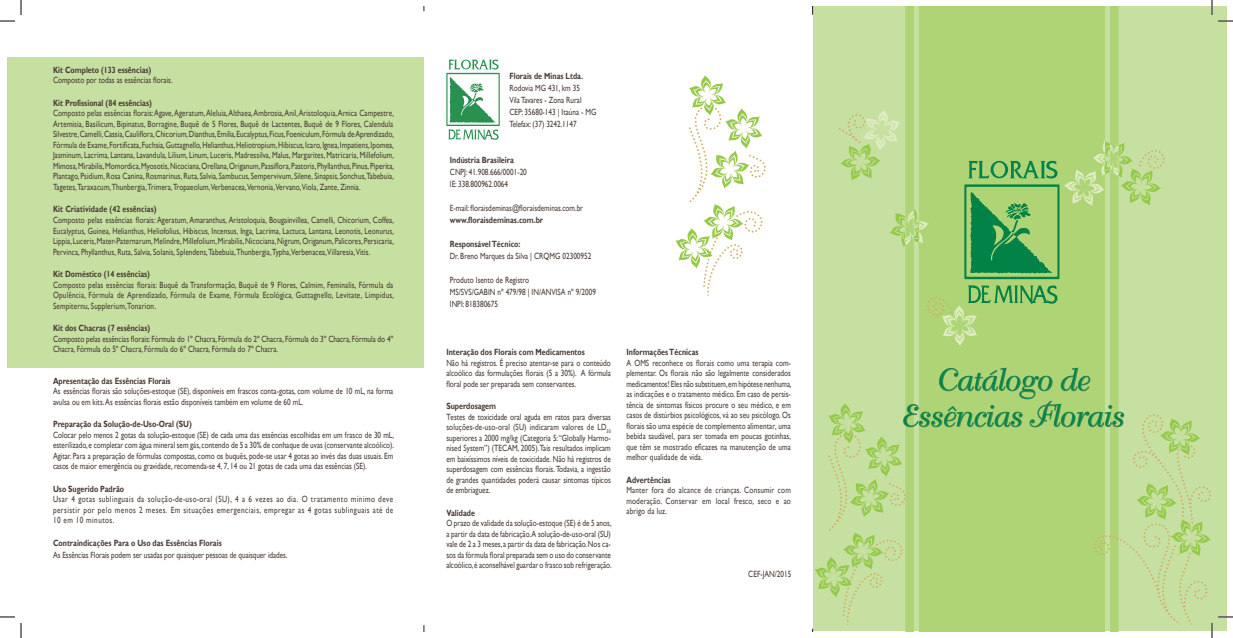
<style>
.page{position:relative;width:1233px;height:638px;background:#fff}
.page>*{position:absolute;margin:0;border:0;box-sizing:border-box;transform-origin:0 0}
.t1{font:30px/36px "Bellevue";color:#058348;text-align:center}
.heading_2{font:9px/10.5px "Gill Sans";color:#4b3d37;text-align:justify;scale:.8 1}
.Body_Text{font:9px/10.5px "Gill Sans";letter-spacing:.045em;color:#4b3d37;text-align:justify;scale:.8 1}
.heading_2-2{font:700 9px "Gill Sans";color:#4b3d37;scale:.8 1}
.heading_6{font:700 9px "Gill Sans";color:#4b3d37;scale:.8 1}
</style>
<div class="page">
<div style="left:7px;top:57px;width:417px;height:310px;background:#c6e0a1"></div>
<div style="left:813px;top:7px;width:413px;height:623px;background:#c6e0a1"></div>
<svg style="left:905px;top:7px;width:213px;height:360px;fill:#aed475"></svg>
<svg style="left:839px;top:110px;width:325px;height:236px"></svg>
<svg style="left:446px;top:59px;width:54px;height:81px"></svg>
<svg style="left:675px;top:75px;width:91px;height:221px"></svg>
<svg style="left:1218px;top:20px;width:15px;height:2px"></svg>
<svg style="left:1218px;top:616px;width:15px;height:1px"></svg>
<svg style="left:0;top:0;width:22px;height:22px"></svg>
<svg style="left:0;top:616px;width:22px;height:21px"></svg>
<svg style="left:1211px;top:0;width:1px;height:15px"></svg>
<svg style="left:828px;top:367px;width:384px;height:270px"></svg>
<p class="heading_6" style="left:53px;top:64px;width:124px">Kit Completo (133 essências)</p>
<p class="heading_2" style="left:53px;top:75px;width:151px">Composto por todas as essências florais.</p>
<p class="heading_6" style="left:53px;top:97px;width:125px">Kit Profissional (84 essências)</p>
<p class="heading_2" style="left:53px;top:108px;width:428px">Composto pelas essências florais: Agave, Ageratum, Aleluia, Althaea, Ambrosia, Anil, Aristoloquia, Arnica Campestre, Artemisia, Basilicum, Bipinatus, Borragine, Buquê de 5 Flores, Buquê de Lactentes, Buquê de 9 Flores, Calendula Silvestre, Camelli, Cassia, Cauliflora, Chicorium, Dianthus, Emilia, Eucalyptus, Ficus, Foeniculum, Fórmula de Aprendizado, Fórmula de Exame, Fortificata, Fuchsia, Guttagnello, Helianthus, Heliotropium, Hibiscus, Icaro, Ignea, Impatiens, Ipomea, Jasminum, Lacrima, Lantana, Lavandula, Lilium, Linum, Luceris, Madressilva, Malus, Margarites, Matricaria, Millefolium, Mimosa, Mirabilis, Momordica, Myosotis, Nicociana, Orellana, Origanum, Passiflora, Pastoris, Phyllanthus, Pinus, Piperita, Plantago, Psidium, Rosa Canina, Rosmarinus, Ruta, Salvia, Sambucus, Sempervivum, Silene, Sinapsis, Sonchus,Tabebuia, Tagetes, Taraxacum, Thunbergia, Trimera, Tropaeolum,Verbenacea,Vernonia,Vervano,Viola, Zante, Zinnia.</p>
<p class="heading_6" style="left:53px;top:204px;width:131px">Kit Criatividade (42 essências)</p>
<p class="heading_2" style="left:53px;top:215px;width:428px">Composto pelas essências florais: Ageratum, Amaranthus, Aristoloquia, Bougainvillea, Camelli, Chicorium, Coffea, Eucalyptus, Guinea, Helianthus, Heliofolius, Hibiscus, Incensus, Inga, Lacrima, Lactuca, Lantana, Leonotis, Leonurus, Lippia, Luceris, Mater-Paternarum, Melindre, Millefolium, Mirabilis, Nicociana, Nigrum, Origanum, Palicores, Persicaria, Pervinca, Phyllanthus, Ruta, Salvia, Solanis, Splendens, Tabebuia, Thunbergia, Typha,Verbenacea,Villaresia,Vitis.</p>
<p class="heading_6" style="left:53px;top:268px;width:123px">Kit Doméstico (14 essências)</p>
<p class="heading_2" style="left:53px;top:279px;width:428px">Composto pelas essências florais: Buquê da Transformação, Buquê de 9 Flores, Calmim, Feminalis, Fórmula da Opulência, Fórmula de Aprendizado, Fórmula de Exame, Fórmula Ecológica, Guttagnello, Levitate, Limpidus, Sempiternu, Supplerium, Tonarion.</p>
<p class="heading_6" style="left:53px;top:322px;width:123px">Kit dos Chacras (7 essências)</p>
<p class="heading_2" style="left:53px;top:333px;width:427px">Composto pelas essências florais: Fórmula do 1º Chacra, Fórmula do 2º Chacra, Fórmula do 3º Chacra, Fórmula do 4º<br>Chacra, Fórmula do 5º Chacra, Fórmula do 6º Chacra, Fórmula do 7º Chacra.</p>
<p class="heading_2-2" style="left:53px;top:375px;width:149px">Apresentação das Essências Florais</p>
<p class="heading_2" style="left:53px;top:386px;width:427px">As essências florais são soluções-estoque (SE), disponíveis em frascos conta-gotas, com volume de 10 mL, na forma avulsa ou em kits. As essências florais estão disponíveis também em volume de 60 mL.</p>
<p class="heading_2-2" style="left:53px;top:418px;width:175px">Preparação da Solução-de-Uso-Oral (SU)</p>
<p class="heading_2" style="left:53px;top:429px;width:428px">Colocar pelo menos 2 gotas da solução-estoque (SE) de cada uma das essências escolhidas em um frasco de 30 mL, esterilizado, e completar com água mineral sem gás, contendo de 5 a 30% de conhaque de uvas (conservante alcoólico).<br>Agitar. Para a preparação de fórmulas compostas, como os buquês, pode-se usar 4 gotas ao invés das duas usuais. Em casos de maior emergência ou gravidade, recomenda-se 4, 7, 14 ou 21 gotas de cada uma das essências (SE).</p>
<p class="heading_2-2" style="left:53px;top:483px;width:90px">Uso Sugerido Padrão</p>
<p class="Body_Text" style="left:53px;top:494px;width:427px">Usar 4 gotas sublinguais da solução-de-uso-oral (SU), 4 a 6 vezes ao dia. O tratamento mínimo deve persistir por pelo menos 2 meses. Em situações emergenciais, empregar as 4 gotas sublinguais até de 10 em 10 minutos.</p>
<p class="heading_2-2" style="left:53px;top:537px;width:212px">Contraindicações Para o Uso das Essências Florais</p>
<p class="heading_2" style="left:53px;top:549px;width:294px">As Essências Florais podem ser usadas por quaisquer pessoas de quaisquer idades.</p>
<p class="heading_2-2" style="left:509px;top:70px;width:93px">Florais de Minas Ltda.</p>
<p class="heading_2" style="left:509px;top:82px;width:90px">Rodovia MG 431, km 35</p>
<p class="heading_2" style="left:509px;top:94px;width:92px">Vila Tavares - Zona Rural</p>
<p class="heading_2" style="left:509px;top:106px;width:110px">CEP: 35680-143 | Itaúna - MG</p>
<p class="heading_2" style="left:509px;top:118px;width:86px">Telefax: (37) 3242.1147</p>
<p class="heading_2-2" style="left:450px;top:154px;width:82px">Indústria Brasileira</p>
<p class="heading_2" style="left:450px;top:166px;width:98px">CNPJ: 41.908.666/0001-20</p>
<p class="heading_2" style="left:450px;top:178px;width:74px">IE: 338.800962.0064</p>
<p class="heading_2" style="left:450px;top:202px;width:168px">E-mail: floraisdeminas@floraisdeminas.com.br</p>
<p class="heading_2-2" style="left:450px;top:214px;width:118px">www.floraisdeminas.com.br</p>
<p class="heading_2-2" style="left:450px;top:238px;width:90px">Responsável Técnico:</p>
<p class="heading_2" style="left:450px;top:250px;width:178px">Dr. Breno Marques da Silva | CRQMG 02300952</p>
<p class="heading_2" style="left:450px;top:274px;width:101px">Produto Isento de Registro</p>
<p class="heading_2" style="left:450px;top:286px;width:184px">MS/SVS/GABIN nº 479/98 | IN/ANVISA nº 9/2009</p>
<p class="heading_2" style="left:450px;top:298px;width:62px">INPI: 818380675</p>
<p class="heading_2-2" style="left:446px;top:346px;width:175px">Interação dos Florais com Medicamentos</p>
<p class="Body_Text" style="left:446px;top:357px;width:207px">Não há registros. É preciso atentar-se para o conteúdo alcoólico das formulações florais (5 a 30%). A fórmula floral pode ser preparada sem conservantes.</p>
<p class="heading_2-2" style="left:446px;top:400px;width:64px">Superdosagem</p>
<p class="heading_2" style="left:446px;top:411px;width:207px">Testes de toxicidade oral aguda em ratos para diversas soluções-de-uso-oral (SU) indicaram valores de LD<sub>50 </sub>superiores a 2000 mg/kg (Categoria 5: “Globally Harmo&shy;nised System”) (TECAM, 2005). Tais resultados implicam em baixíssimos níveis de toxicidade. Não há registros de superdosagem com essências florais. Todavia, a ingestão de grandes quantidades poderá causar sintomas típicos de embriaguez.</p>
<p class="heading_2-2" style="left:446px;top:507px;width:37px">Validade</p>
<p class="heading_2" style="left:446px;top:518px;width:208px">O prazo de validade da solução-estoque (SE) é de 5 anos, a partir da data de fabricação. A solução-de-uso-oral (SU) vale de 2 a 3 meses, a partir da data de fabricação. Nos ca&shy;sos da fórmula floral preparada sem o uso do conservante alcoólico, é aconselhável guardar o frasco sob refrigeração.</p>
<p class="heading_2-2" style="left:626px;top:346px;width:92px">Informações Técnicas</p>
<p class="heading_2" style="left:626px;top:357px;width:208px">A OMS reconhece os florais como uma terapia com&shy;plementar. Os florais não são legalmente considerados medicamentos! Eles não substituem, em hipótese nenhuma, as indicações e o tratamento médico. Em caso de persis&shy;tência de sintomas físicos procure o seu médico, e em casos de distúrbios psicológicos, vá ao seu psicólogo. Os florais são uma espécie de complemento alimentar, uma bebida saudável, para ser tomada em poucas gotinhas, que têm se mostrado eficazes na manutenção de uma melhor qualidade de vida.</p>
<p class="heading_2-2" style="left:626px;top:474px;width:57px">Advertências</p>
<p class="heading_2" style="left:626px;top:485px;width:207px">Manter fora do alcance de crianças. Consumir com moderação. Conservar em local fresco, seco e ao abrigo da luz.</p>
<p class="heading_2" style="left:748px;top:569px;width:55px">CEF-JAN/2015</p>
<p class="t1" style="left:899px;top:363px;width:223px">Catálogo de<br>Essências Florais</p>
</div>
